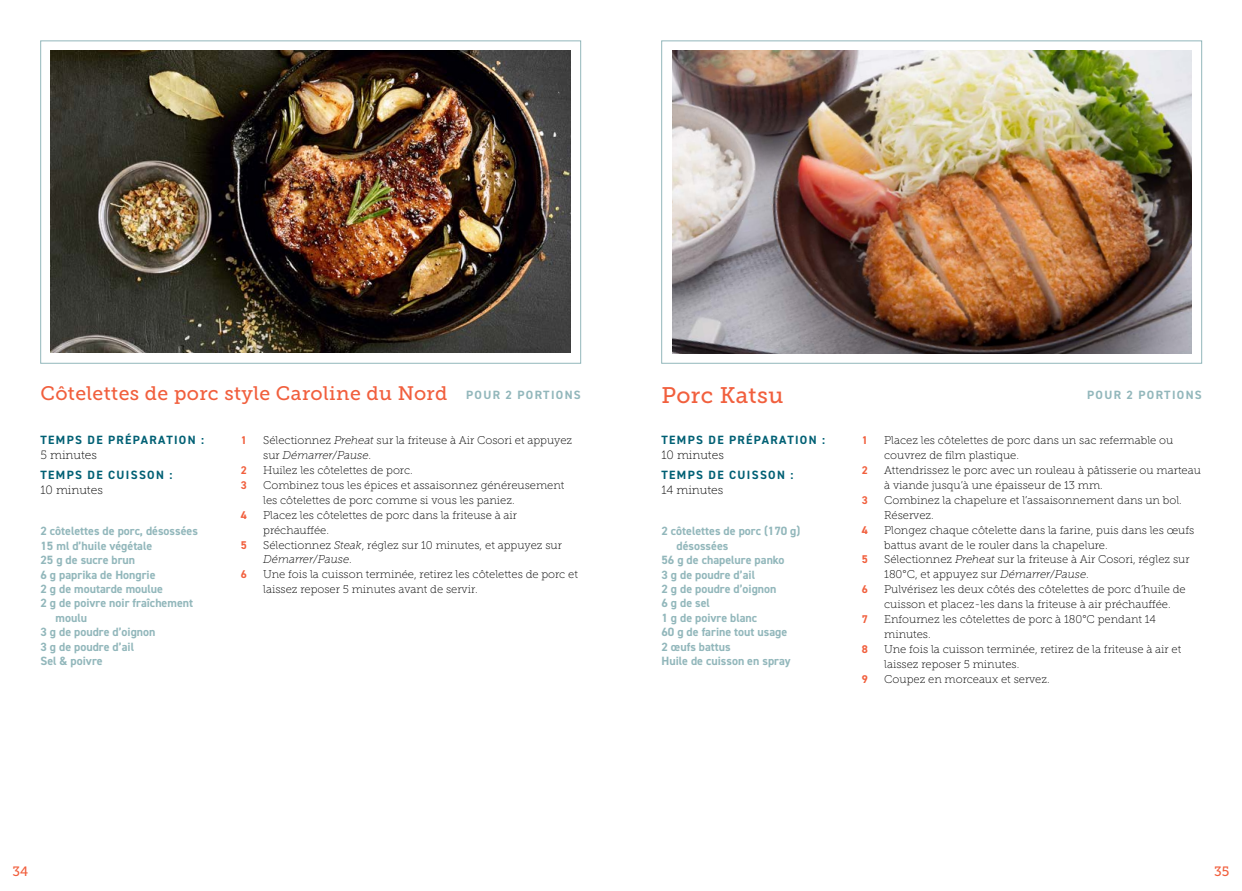
<style>
.page{position:relative;width:1242px;height:891px;background:#fff}
.page>*{position:absolute;margin:0;border:0;box-sizing:border-box;transform-origin:0 0}
.t1{font:22.5px "Museo Slab 500";letter-spacing:.015em;color:#f15f3d}
.t2{font:19.5px "Museo Slab 500";letter-spacing:.02em;color:#f15f3d}
.t3{font:13.5px "Museo Slab 500";color:#f15f3d}
.t4{font:700 12px "DIN2014";color:#92b7bb}
.t5{font:700 12px "DIN2014";letter-spacing:.11em;color:#006074}
.t6{font:12px "Museo Slab 100";color:#000}
.t7{font:700 12px "DIN2014";letter-spacing:.11em;color:#92b7bb}
.t8{font:11.25px/15px "Museo Slab 100";color:#000}
.t9{font:700 11.25px "DIN2014";color:#f15f3d}
.s1{font-style:italic}
</style>
<div class="page">
<img style="left:50px;top:51px;width:521px;height:302px">
<img style="left:672px;top:51px;width:519px;height:302px">
<h2 class="t2" style="left:40px;top:383px;width:408px">Côtelettes de porc style Caroline du Nord</h2>
<p class="t7" style="left:466px;top:387px;width:116px">POUR 2 PORTIONS</p>
<h1 class="t1" style="left:662px;top:382px;width:123px">Porc Katsu</h1>
<p class="t7" style="left:1087px;top:387px;width:116px">POUR 2 PORTIONS</p>
<p class="t5" style="left:41px;top:432px;width:165px">TEMPS DE PRÉPARATION :</p>
<p class="t6" style="left:41px;top:448px;width:58px">5 minutes</p>
<p class="t5" style="left:41px;top:467px;width:133px">TEMPS DE CUISSON :</p>
<p class="t6" style="left:41px;top:483px;width:64px">10 minutes</p>
<p class="t4" style="left:40px;top:523px;width:159px">2 côtelettes de porc, désossées</p>
<p class="t4" style="left:40px;top:538px;width:113px">15 ml d’huile végétale</p>
<p class="t4" style="left:40px;top:552px;width:96px">25 g de sucre brun</p>
<p class="t4" style="left:40px;top:566px;width:117px">6 g paprika de Hongrie</p>
<p class="t4" style="left:40px;top:581px;width:124px">2 g de moutarde moulue</p>
<p class="t4" style="left:40px;top:595px;width:154px">2 g de poivre noir fraîchement</p>
<p class="t4" style="left:56px;top:610px;width:33px">moulu</p>
<p class="t4" style="left:40px;top:624px;width:117px">3 g de poudre d’oignon</p>
<p class="t4" style="left:40px;top:638px;width:95px">3 g de poudre d’ail</p>
<p class="t4" style="left:40px;top:653px;width:64px">Sel &amp; poivre</p>
<p class="t9" style="left:241px;top:432px;width:8px">1</p>
<p class="t8" style="left:263px;top:432px;width:311px">Sélectionnez <span class="s1">Preheat</span> sur la friteuse à Air Cosori et appuyez sur <span class="s1">Démarrer/Pause</span>.</p>
<p class="t9" style="left:241px;top:462px;width:8px">2</p>
<p class="t8" style="left:263px;top:462px;width:151px">Huilez les côtelettes de porc.</p>
<p class="t9" style="left:241px;top:477px;width:8px">3</p>
<p class="t8" style="left:263px;top:477px;width:303px">Combinez tous les épices et assaisonnez généreusement les côtelettes de porc comme si vous les paniez.</p>
<p class="t9" style="left:241px;top:507px;width:8px">4</p>
<p class="t8" style="left:263px;top:507px;width:255px">Placez les côtelettes de porc dans la friteuse à air préchauffée.</p>
<p class="t9" style="left:241px;top:537px;width:8px">5</p>
<p class="t8" style="left:263px;top:537px;width:300px">Sélectionnez <span class="s1">Steak</span>, réglez sur 10 minutes, et appuyez sur<br><span class="s1">Démarrer/Pause</span>.</p>
<p class="t9" style="left:241px;top:567px;width:8px">6</p>
<p class="t8" style="left:263px;top:567px;width:316px">Une fois la cuisson terminée, retirez les côtelettes de porc et laissez reposer 5 minutes avant de servir.</p>
<p class="t5" style="left:662px;top:432px;width:165px">TEMPS DE PRÉPARATION :</p>
<p class="t6" style="left:662px;top:448px;width:64px">10 minutes</p>
<p class="t5" style="left:662px;top:467px;width:133px">TEMPS DE CUISSON :</p>
<p class="t6" style="left:662px;top:483px;width:63px">14 minutes</p>
<p class="t4" style="left:662px;top:523px;width:140px">2 côtelettes de porc (170 g)</p>
<p class="t4" style="left:676px;top:538px;width:53px">désossées</p>
<p class="t4" style="left:662px;top:552px;width:125px">56 g de chapelure panko</p>
<p class="t4" style="left:662px;top:566px;width:95px">3 g de poudre d’ail</p>
<p class="t4" style="left:662px;top:581px;width:117px">2 g de poudre d’oignon</p>
<p class="t4" style="left:662px;top:595px;width:50px">6 g de sel</p>
<p class="t4" style="left:662px;top:610px;width:97px">1 g de poivre blanc</p>
<p class="t4" style="left:662px;top:624px;width:127px">60 g de farine tout usage</p>
<p class="t4" style="left:662px;top:638px;width:71px">2 œufs battus</p>
<p class="t4" style="left:662px;top:653px;width:130px">Huile de cuisson en spray</p>
<p class="t9" style="left:862px;top:432px;width:8px">1</p>
<p class="t8" style="left:884px;top:432px;width:291px">Placez les côtelettes de porc dans un sac refermable ou couvrez de film plastique.</p>
<p class="t9" style="left:862px;top:462px;width:8px">2</p>
<p class="t8" style="left:884px;top:462px;width:318px">Attendrissez le porc avec un rouleau à pâtisserie ou marteau à viande jusqu’à une épaisseur de 13 mm.</p>
<p class="t9" style="left:862px;top:492px;width:8px">3</p>
<p class="t8" style="left:884px;top:492px;width:299px">Combinez la chapelure et l’assaisonnement dans un bol.<br>Réservez.</p>
<p class="t9" style="left:862px;top:522px;width:8px">4</p>
<p class="t8" style="left:884px;top:522px;width:312px">Plongez chaque côtelette dans la farine, puis dans les œufs battus avant de le rouler dans la chapelure.</p>
<p class="t9" style="left:862px;top:552px;width:8px">5</p>
<p class="t8" style="left:884px;top:552px;width:307px">Sélectionnez <span class="s1">Preheat</span> sur la friteuse à Air Cosori, réglez sur<br>180°C, et appuyez sur <span class="s1">Démarrer/Pause</span>.</p>
<p class="t9" style="left:862px;top:582px;width:8px">6</p>
<p class="t8" style="left:884px;top:582px;width:303px">Pulvérisez les deux côtés des côtelettes de porc d’huile de cuisson et placez-les dans la friteuse à air préchauffée.</p>
<p class="t9" style="left:862px;top:612px;width:8px">7</p>
<p class="t8" style="left:884px;top:612px;width:273px">Enfournez les côtelettes de porc à 180°C pendant 14 minutes.</p>
<p class="t9" style="left:862px;top:642px;width:8px">8</p>
<p class="t8" style="left:884px;top:642px;width:299px">Une fois la cuisson terminée, retirez de la friteuse à air et laissez reposer 5 minutes.</p>
<p class="t9" style="left:862px;top:672px;width:8px">9</p>
<p class="t8" style="left:884px;top:672px;width:167px">Coupez en morceaux et servez.</p>
<p class="t3" style="left:12px;top:864px;width:17px">34</p>
<p class="t3" style="left:1214px;top:864px;width:17px">35</p>
</div>
